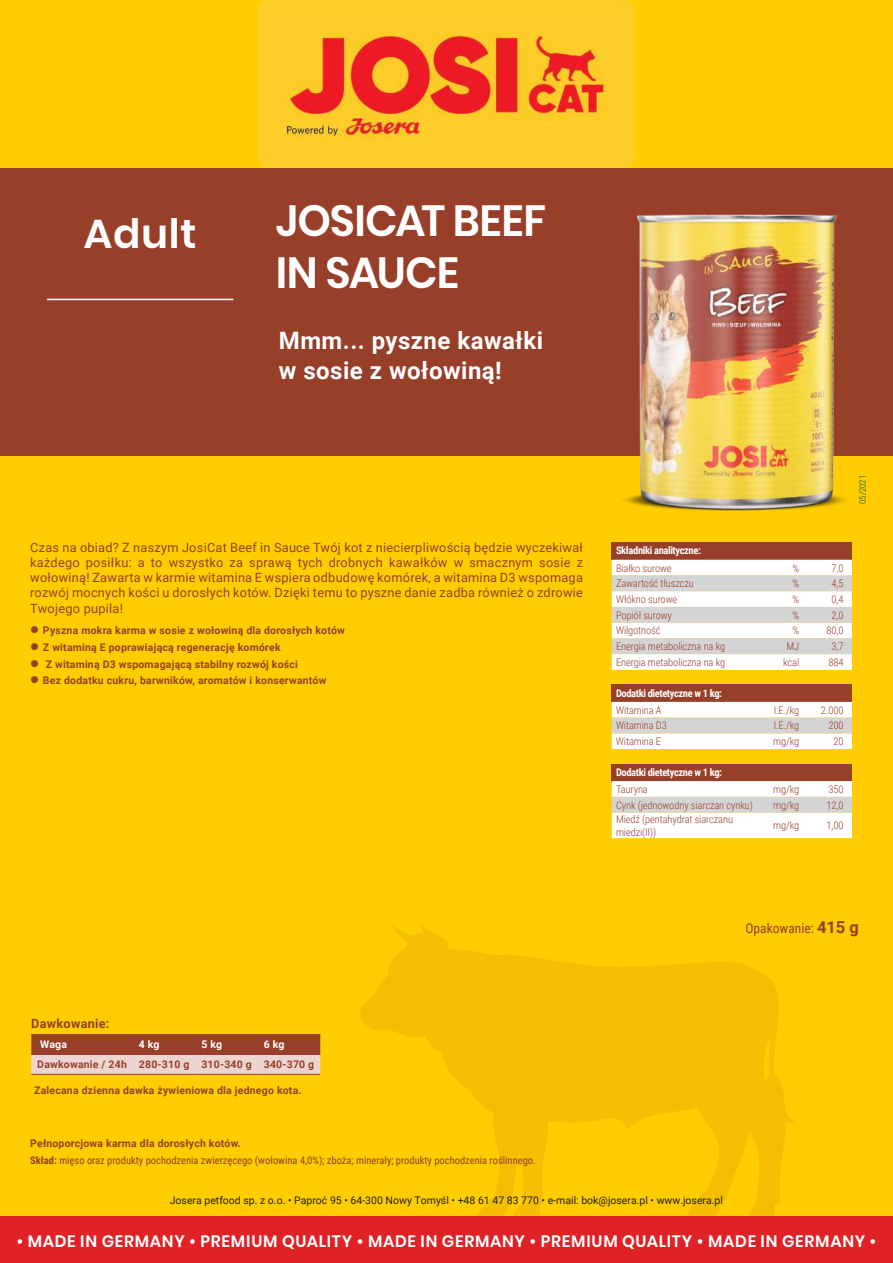
<style>
.page{position:relative;width:893px;height:1263px;background:#ffcd00}
.page>*{position:absolute;margin:0;border:0;box-sizing:border-box;transform-origin:0 0}
.t1{font:600 43.5px/52.2px "Poppins";letter-spacing:-.02em;color:#fff}
.t2{font:600 40.5px "Poppins";letter-spacing:.02em;color:#fff}
.t3{font:700 24px/30px "Roboto";letter-spacing:.02em;color:#fff}
.t4{font:600 16.5px "Poppins";letter-spacing:.04em;color:#fff}
.t5{font:13.5px "Roboto Condensed";color:#973f29}
.t6{font:12.75px/15.3px "Roboto";letter-spacing:.02em;color:#973f29;text-align:justify}
.t7{font:700 12.75px "Roboto";letter-spacing:.02em;color:#973f29}
.t8{font:300 10.5px/12.6px "Roboto Condensed";letter-spacing:-.01em;color:#973f29}
.t9{font:700 10.5px/16.8px "Roboto";letter-spacing:.02em;color:#973f29}
.t10{font:10.5px "Roboto Condensed";color:#973f29}
.t11{font:10.5px "Roboto";color:#241f1f}
.t12{font:700 10.5px "Roboto Condensed";letter-spacing:-.035em;color:#fff}
.t13{font:700 10.5px "Roboto";letter-spacing:.01em;color:#fff}
.t14{font:300 9px "Roboto Condensed";color:#005a48}
.s1{font-weight:700}
.s2{font-family:"Roboto";font-weight:700;font-size:16.5px}
</style>
<div class="page">
<img style="left:343px;top:924px;width:472px;height:293px">
<div style="left:0;top:168px;width:893px;height:288px;background:#973f29"></div>
<img style="left:259px;top:0;width:375px;height:168px">
<svg style="left:31px;top:1035px;width:289px;height:39px;background:#c2897c"></svg>
<hr style="left:31px;top:1034px;width:102px;height:1px;background:#973f29">
<hr style="left:133px;top:1034px;width:62px;height:1px;background:#973f29">
<hr style="left:195px;top:1034px;width:63px;height:1px;background:#973f29">
<hr style="left:258px;top:1034px;width:62px;height:1px;background:#973f29">
<hr style="left:31px;top:1054px;width:102px;height:1px;background:#973f29">
<hr style="left:133px;top:1054px;width:62px;height:1px;background:#973f29">
<hr style="left:195px;top:1054px;width:63px;height:1px;background:#973f29">
<hr style="left:258px;top:1054px;width:62px;height:1px;background:#973f29">
<hr style="left:31px;top:1074px;width:102px;height:1px;background:#973f29">
<hr style="left:133px;top:1074px;width:62px;height:1px;background:#973f29">
<hr style="left:195px;top:1074px;width:63px;height:1px;background:#973f29">
<hr style="left:258px;top:1074px;width:62px;height:1px;background:#973f29">
<div style="left:612px;top:764px;width:240px;height:17px;background:#973f29"></div>
<svg style="left:612px;top:781px;width:240px;height:57px;background:#f3f2f1"></svg>
<div style="left:612px;top:543px;width:240px;height:17px;background:#973f29"></div>
<svg style="left:612px;top:560px;width:240px;height:110px;background:#ecebea"></svg>
<div style="left:612px;top:685px;width:240px;height:17px;background:#973f29"></div>
<svg style="left:612px;top:702px;width:240px;height:47px;background:#f0f0ee"></svg>
<img style="left:624px;top:214px;width:222px;height:297px">
<hr style="left:47px;top:299px;width:186px;height:1px;background:#fff">
<div style="left:0;top:1217px;width:893px;height:46px;background:#e02126"></div>
<h2 class="t2" style="left:84px;top:211px;width:114px">Adult</h2>
<h1 class="t1" style="left:276px;top:195px;width:272px">JOSICAT BEEF<br>IN SAUCE</h1>
<h3 class="t3" style="left:279px;top:324px;width:266px">Mmm... pyszne kawałki w sosie z wołowiną!</h3>
<p class="t6" style="left:30px;top:539px;width:554px">Czas na obiad? Z naszym JosiCat Beef in Sauce Twój kot z niecierpliwością będzie wyczekiwał każdego posiłku: a to wszystko za sprawą tych drobnych kawałków w smacznym sosie z wołowiną! Zawarta w karmie witamina E wspiera odbudowę komórek, a witamina D3 wspomaga rozwój mocnych kości u dorosłych kotów. Dzięki temu to pyszne danie zadba również o zdrowie Twojego pupila!</p>
<p class="t9" style="left:43px;top:621px;width:303px">Pyszna mokra karma w sosie z wołowiną dla dorosłych kotów Z witaminą E poprawiającą regenerację komórek<br>Z witaminą D3 wspomagającą stabilny rozwój kości<br>Bez dodatku cukru, barwników, aromatów i konserwantów</p>
<p class="t7" style="left:31px;top:1015px;width:80px">Dawkowanie:</p>
<p class="t13" style="left:40px;top:1037px;width:28px">Waga</p>
<p class="t13" style="left:139px;top:1037px;width:22px">4 kg</p>
<p class="t13" style="left:201px;top:1037px;width:22px">5 kg</p>
<p class="t13" style="left:264px;top:1037px;width:22px">6 kg</p>
<p class="t9" style="left:37px;top:1056px;width:278px">Dawkowanie / 24h 280-310 g 310-340 g 340-370 g</p>
<p class="t9" style="left:34px;top:1081px;width:269px">Zalecana dzienna dawka żywieniowa dla jednego kota.</p>
<p class="t9" style="left:30px;top:1135px;width:212px">Pełnoporcjowa karma dla dorosłych kotów.</p>
<p class="t10" style="left:30px;top:1153px;width:507px"><span class="s1">Skład:</span> mięso oraz produkty pochodzenia zwierzęcego (wołowina 4,0%); zboża; minerały; produkty pochodzenia roślinnego.</p>
<p class="t14" style="left:856px;top:504px;width:31px;rotate:-90deg">05/2021</p>
<p class="t12" style="left:616px;top:543px;width:86px">Składniki analityczne:</p>
<p class="t8" style="left:616px;top:561px;width:57px">Białko surowe</p>
<p class="t8" style="left:792px;top:561px;width:8px">%</p>
<p class="t8" style="left:831px;top:561px;width:14px">7,0</p>
<p class="t8" style="left:616px;top:577px;width:79px">Zawartość tłuszczu</p>
<p class="t8" style="left:792px;top:577px;width:8px">%</p>
<p class="t8" style="left:831px;top:577px;width:14px">4,5</p>
<p class="t8" style="left:616px;top:592px;width:63px">Włókno surowe</p>
<p class="t8" style="left:792px;top:592px;width:8px">%</p>
<p class="t8" style="left:831px;top:592px;width:14px">0,4</p>
<p class="t8" style="left:616px;top:608px;width:58px">Popiół surowy</p>
<p class="t8" style="left:792px;top:608px;width:8px">%</p>
<p class="t8" style="left:831px;top:608px;width:14px">2,0</p>
<p class="t8" style="left:616px;top:624px;width:46px">Wilgotność</p>
<p class="t8" style="left:792px;top:624px;width:8px">%</p>
<p class="t8" style="left:826px;top:624px;width:18px">80,0</p>
<p class="t8" style="left:616px;top:640px;width:111px">Energia metaboliczna na kg</p>
<p class="t8" style="left:786px;top:640px;width:14px">MJ</p>
<p class="t8" style="left:831px;top:640px;width:14px">3,7</p>
<p class="t8" style="left:616px;top:655px;width:111px">Energia metaboliczna na kg</p>
<p class="t8" style="left:783px;top:655px;width:18px">kcal</p>
<p class="t8" style="left:828px;top:655px;width:17px">884</p>
<p class="t12" style="left:616px;top:685px;width:108px">Dodatki dietetyczne w 1 kg:</p>
<p class="t8" style="left:616px;top:703px;width:47px">Witamina A</p>
<p class="t8" style="left:774px;top:703px;width:27px">I.E./kg</p>
<p class="t8" style="left:821px;top:703px;width:24px">2.000</p>
<p class="t8" style="left:616px;top:719px;width:52px">Witamina D3</p>
<p class="t8" style="left:774px;top:719px;width:27px">I.E./kg</p>
<p class="t8" style="left:828px;top:719px;width:17px">200</p>
<p class="t8" style="left:616px;top:735px;width:47px">Witamina E</p>
<p class="t8" style="left:773px;top:735px;width:27px">mg/kg</p>
<p class="t8" style="left:833px;top:735px;width:12px">20</p>
<p class="t12" style="left:616px;top:765px;width:108px">Dodatki dietetyczne w 1 kg:</p>
<p class="t8" style="left:616px;top:782px;width:33px">Tauryna</p>
<p class="t8" style="left:773px;top:782px;width:27px">mg/kg</p>
<p class="t8" style="left:828px;top:782px;width:17px">350</p>
<p class="t8" style="left:616px;top:798px;width:138px">Cynk (jednowodny siarczan cynku)</p>
<p class="t8" style="left:773px;top:798px;width:27px">mg/kg</p>
<p class="t8" style="left:826px;top:798px;width:18px">12,0</p>
<p class="t8" style="left:616px;top:812px;width:119px">Miedź (pentahydrat siarczanu miedzi(II))</p>
<p class="t8" style="left:773px;top:819px;width:27px">mg/kg</p>
<p class="t8" style="left:826px;top:819px;width:18px">1,00</p>
<p class="t5" style="left:745px;top:919px;width:115px">Opakowanie: <span class="s2">415 g</span></p>
<p class="t11" style="left:170px;top:1193px;width:555px">Josera petfood sp. z o.o. • Paproć 95 • 64-300 Nowy Tomyśl • +48 61 47 83 770 • e-mail: bok@josera.pl • www.josera.pl</p>
<p class="t4" style="left:17px;top:1232px;width:861px">• MADE IN GERMANY • PREMIUM QUALITY • MADE IN GERMANY • PREMIUM QUALITY • MADE IN GERMANY •</p>
</div>
